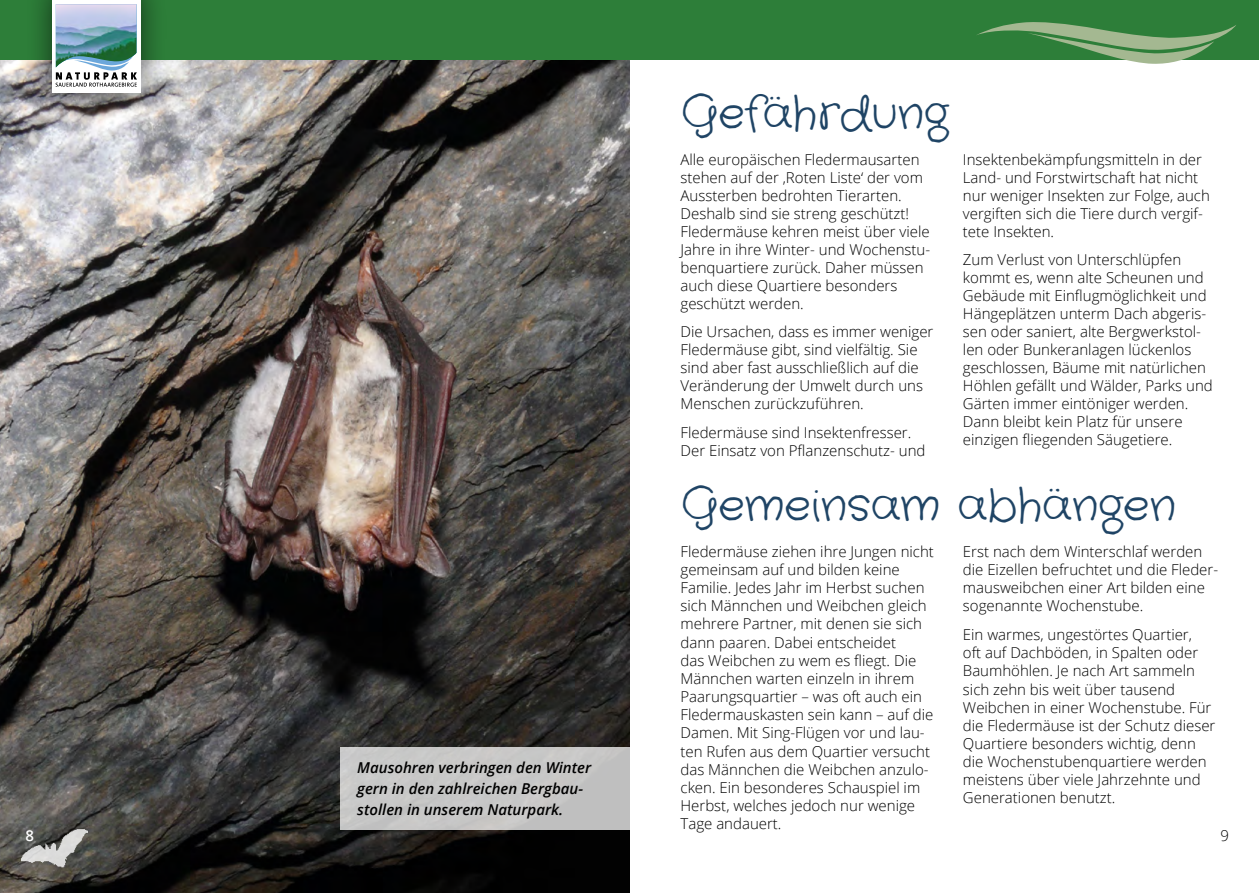
<style>
.page{position:relative;width:1259px;height:893px;background:#fff}
.page>*{position:absolute;margin:0;border:0;box-sizing:border-box;transform-origin:0 0}
.t1{font:45px "Crafty Girls";color:#1f4465}
.t2{font:300 15px/18px "Open Sans";color:#000}
.t3{font:italic 600 15px/21px "Open Sans";color:#000}
.t4{font:600 15px "Open Sans";color:#fff}
</style>
<div class="page">
<img style="left:0;top:60px;width:629px;height:833px">
<div style="left:340px;top:747px;width:289px;height:83px;background:#c7c7c6"></div>
<div style="left:0;top:0;width:1259px;height:60px;background:#2d7e39"></div>
<svg style="left:977px;top:22px;width:259px;height:42px"></svg>
<div style="left:25px;top:0;width:142px;height:119px;background:#000;opacity:.6"></div>
<div style="left:52px;top:0;width:88px;height:92px;background:#fff"></div>
<svg style="left:56px;top:4px;width:81px;height:83px"></svg>
<img style="left:21px;top:825px;width:66px;height:48px">
<p class="t1" style="left:680px;top:83px;width:270px">Gefährdung</p>
<p class="t2" style="left:680px;top:150px;width:251px">Alle europäischen Fledermausarten stehen auf der ,Roten Liste‘ der vom Aussterben bedrohten Tierarten.<br>Deshalb sind sie streng geschützt!<br>Fledermäuse kehren meist über viele Jahre in ihre Winter- und Wochenstu&shy;benquartiere zurück. Daher müssen auch diese Quartiere besonders geschützt werden.</p>
<p class="t2" style="left:680px;top:322px;width:254px">Die Ursachen, dass es immer weniger Fledermäuse gibt, sind vielfältig. Sie sind aber fast ausschließlich auf die Veränderung der Umwelt durch uns Menschen zurückzuführen.</p>
<p class="t2" style="left:680px;top:423px;width:246px">Fledermäuse sind Insektenfresser.<br>Der Einsatz von Pflanzenschutz- und</p>
<p class="t2" style="left:963px;top:150px;width:248px">Insektenbekämpfungsmitteln in der<br>Land- und Forstwirtschaft hat nicht nur weniger Insekten zur Folge, auch vergiften sich die Tiere durch vergif&shy;tete Insekten.</p>
<p class="t2" style="left:963px;top:250px;width:251px">Zum Verlust von Unterschlüpfen kommt es, wenn alte Scheunen und Gebäude mit Einflugmöglichkeit und Hängeplätzen unterm Dach abgeris&shy;sen oder saniert, alte Bergwerkstol&shy;len oder Bunkeranlagen lückenlos geschlossen, Bäume mit natürlichen Höhlen gefällt und Wälder, Parks und Gärten immer eintöniger werden.<br>Dann bleibt kein Platz für unsere einzigen fliegenden Säugetiere.</p>
<p class="t1" style="left:680px;top:475px;width:497px">Gemeinsam abhängen</p>
<p class="t2" style="left:963px;top:542px;width:257px">Erst nach dem Winterschlaf werden die Eizellen befruchtet und die Fleder&shy;mausweibchen einer Art bilden eine sogenannte Wochenstube.</p>
<p class="t2" style="left:963px;top:625px;width:254px">Ein warmes, ungestörtes Quartier,<br>oft auf Dachböden, in Spalten oder Baumhöhlen. Je nach Art sammeln sich zehn bis weit über tausend Weibchen in einer Wochenstube. Für die Fledermäuse ist der Schutz dieser Quartiere besonders wichtig, denn die Wochenstubenquartiere werden meistens über viele Jahrzehnte und Generationen benutzt.</p>
<p class="t2" style="left:680px;top:542px;width:255px">Fledermäuse ziehen ihre Jungen nicht gemeinsam auf und bilden keine Familie. Jedes Jahr im Herbst suchen sich Männchen und Weibchen gleich mehrere Partner, mit denen sie sich dann paaren. Dabei entscheidet<br>das Weibchen zu wem es fliegt. Die Männchen warten einzeln in ihrem Paarungsquartier – was oft auch ein Fledermauskasten sein kann – auf die Damen. Mit Sing-Flügen vor und lau&shy;ten Rufen aus dem Quartier versucht das Männchen die Weibchen anzulo&shy;cken. Ein besonderes Schauspiel im Herbst, welches jedoch nur wenige Tage andauert.</p>
<p class="t3" style="left:357px;top:756px;width:235px">Mausohren verbringen den Winter gern in den zahlreichen Bergbau&shy;stollen in unserem Naturpark.</p>
<p class="t4" style="left:26px;top:825px;width:10px">8</p>
<p class="t2" style="left:1220px;top:826px;width:10px">9</p>
</div>
